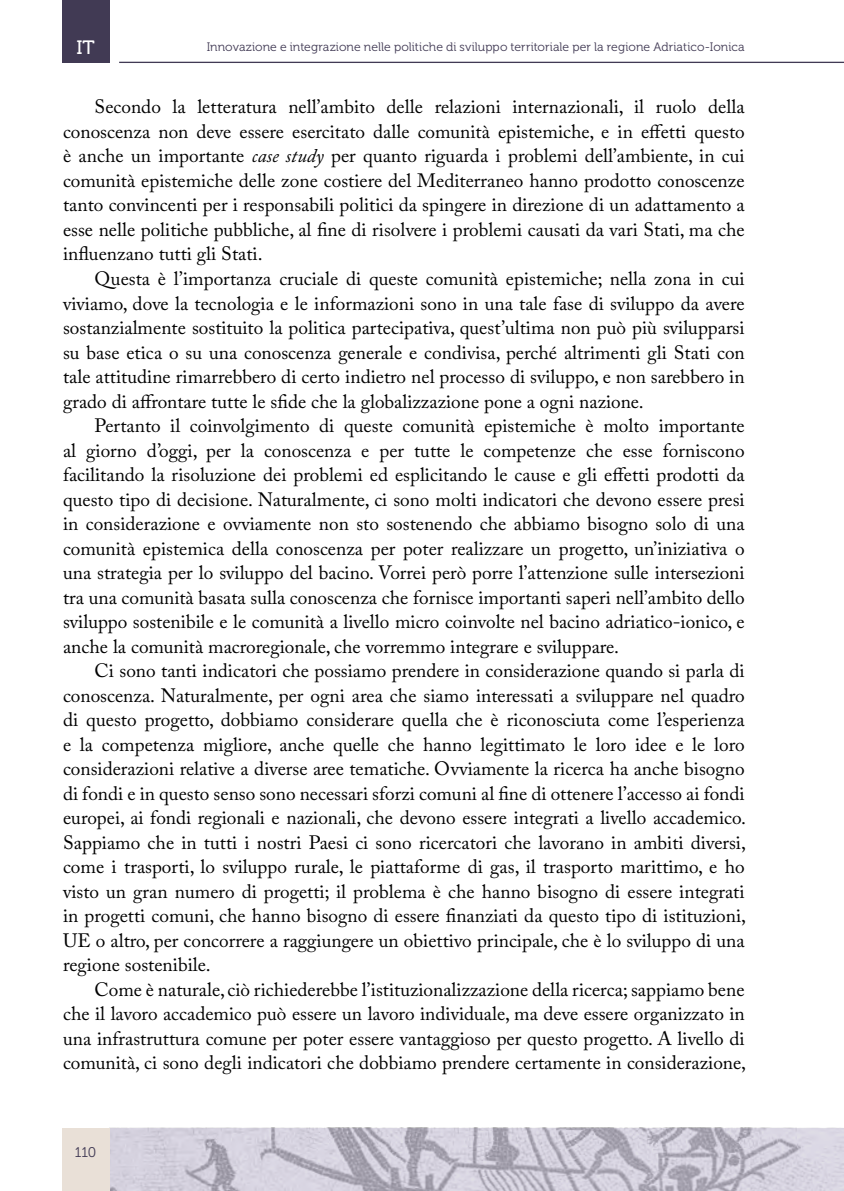
<style>
.page{position:relative;width:844px;height:1191px;background:#fff}
.page>*{position:absolute;margin:0;border:0;box-sizing:border-box;transform-origin:0 0}
.t1{font:19.25px "Adobe Caslon Pro";color:#000}
.t2{font:19.25px "Museo 500";color:#fff}
.t3{font:14px "Museo 300";color:#413a54}
.t4{font:12.25px "Museo 300";letter-spacing:.005em;color:#413a54}
.s1{font-style:italic}
</style>
<div class="page">
<svg style="left:109px;top:1128px;width:734px;height:63px;background:#c7c3d0"></svg>
<div style="left:62px;top:1128px;width:47px;height:63px;background:#e9e0d7"></div>
<hr style="left:119px;top:62px;width:724px;height:1px;background:#413a54">
<div style="left:62px;top:0;width:47px;height:63px;background:#413a54"></div>
<p class="t2" style="left:76px;top:37px;width:20px">IT</p>
<p class="t4" style="left:207px;top:40px;width:539px">Innovazione e integrazione nelle politiche di sviluppo territoriale per la regione Adriatico-Ionica</p>
<p class="t1" style="left:94px;top:95px;width:651px">Secondo la letteratura nell’ambito delle relazioni internazionali, il ruolo della</p>
<p class="t1" style="left:63px;top:120px;width:683px">conoscenza non deve essere esercitato dalle comunità epistemiche, e in effetti questo</p>
<p class="t1" style="left:63px;top:144px;width:683px">è anche un importante <span class="s1">case study</span> per quanto riguarda i problemi dell’ambiente, in cui</p>
<p class="t1" style="left:63px;top:169px;width:683px">comunità epistemiche delle zone costiere del Mediterraneo hanno prodotto conoscenze</p>
<p class="t1" style="left:63px;top:193px;width:683px">tanto convincenti per i responsabili politici da spingere in direzione di un adattamento a</p>
<p class="t1" style="left:63px;top:218px;width:683px">esse nelle politiche pubbliche, al fine di risolvere i problemi causati da vari Stati, ma che</p>
<p class="t1" style="left:63px;top:242px;width:201px">influenzano tutti gli Stati.</p>
<p class="t1" style="left:94px;top:267px;width:651px">Questa è l’importanza cruciale di queste comunità epistemiche; nella zona in cui</p>
<p class="t1" style="left:63px;top:292px;width:683px">viviamo, dove la tecnologia e le informazioni sono in una tale fase di sviluppo da avere</p>
<p class="t1" style="left:63px;top:316px;width:683px">sostanzialmente sostituito la politica partecipativa, quest’ultima non può più svilupparsi</p>
<p class="t1" style="left:63px;top:341px;width:683px">su base etica o su una conoscenza generale e condivisa, perché altrimenti gli Stati con</p>
<p class="t1" style="left:63px;top:365px;width:683px">tale attitudine rimarrebbero di certo indietro nel processo di sviluppo, e non sarebbero in</p>
<p class="t1" style="left:63px;top:390px;width:582px">grado di affrontare tutte le sfide che la globalizzazione pone a ogni nazione.</p>
<p class="t1" style="left:94px;top:414px;width:651px">Pertanto il coinvolgimento di queste comunità epistemiche è molto importante</p>
<p class="t1" style="left:63px;top:439px;width:683px">al giorno d’oggi, per la conoscenza e per tutte le competenze che esse forniscono</p>
<p class="t1" style="left:63px;top:463px;width:683px">facilitando la risoluzione dei problemi ed esplicitando le cause e gli effetti prodotti da</p>
<p class="t1" style="left:63px;top:488px;width:683px">questo tipo di decisione. Naturalmente, ci sono molti indicatori che devono essere presi</p>
<p class="t1" style="left:63px;top:512px;width:683px">in considerazione e ovviamente non sto sostenendo che abbiamo bisogno solo di una</p>
<p class="t1" style="left:63px;top:537px;width:683px">comunità epistemica della conoscenza per poter realizzare un progetto, un’iniziativa o</p>
<p class="t1" style="left:63px;top:561px;width:683px">una strategia per lo sviluppo del bacino. Vorrei però porre l’attenzione sulle intersezioni</p>
<p class="t1" style="left:63px;top:586px;width:683px">tra una comunità basata sulla conoscenza che fornisce importanti saperi nell’ambito dello</p>
<p class="t1" style="left:63px;top:610px;width:683px">sviluppo sostenibile e le comunità a livello micro coinvolte nel bacino adriatico-ionico, e</p>
<p class="t1" style="left:63px;top:635px;width:557px">anche la comunità macroregionale, che vorremmo integrare e sviluppare.</p>
<p class="t1" style="left:94px;top:659px;width:651px">Ci sono tanti indicatori che possiamo prendere in considerazione quando si parla di</p>
<p class="t1" style="left:63px;top:684px;width:683px">conoscenza. Naturalmente, per ogni area che siamo interessati a sviluppare nel quadro</p>
<p class="t1" style="left:63px;top:708px;width:683px">di questo progetto, dobbiamo considerare quella che è riconosciuta come l’esperienza</p>
<p class="t1" style="left:63px;top:733px;width:683px">e la competenza migliore, anche quelle che hanno legittimato le loro idee e le loro</p>
<p class="t1" style="left:63px;top:757px;width:683px">considerazioni relative a diverse aree tematiche. Ovviamente la ricerca ha anche bisogno</p>
<p class="t1" style="left:63px;top:782px;width:683px">di fondi e in questo senso sono necessari sforzi comuni al fine di ottenere l’accesso ai fondi</p>
<p class="t1" style="left:63px;top:806px;width:684px">europei, ai fondi regionali e nazionali, che devono essere integrati a livello accademico.</p>
<p class="t1" style="left:63px;top:831px;width:684px">Sappiamo che in tutti i nostri Paesi ci sono ricercatori che lavorano in ambiti diversi,</p>
<p class="t1" style="left:63px;top:855px;width:683px">come i trasporti, lo sviluppo rurale, le piattaforme di gas, il trasporto marittimo, e ho</p>
<p class="t1" style="left:63px;top:880px;width:682px">visto un gran numero di progetti; il problema è che hanno bisogno di essere integrati</p>
<p class="t1" style="left:63px;top:904px;width:684px">in progetti comuni, che hanno bisogno di essere finanziati da questo tipo di istituzioni,</p>
<p class="t1" style="left:63px;top:929px;width:682px">UE o altro, per concorrere a raggiungere un obiettivo principale, che è lo sviluppo di una</p>
<p class="t1" style="left:63px;top:953px;width:149px">regione sostenibile.</p>
<p class="t1" style="left:94px;top:978px;width:651px">Come è naturale, ciò richiederebbe l’istituzionalizzazione della ricerca; sappiamo bene</p>
<p class="t1" style="left:63px;top:1002px;width:683px">che il lavoro accademico può essere un lavoro individuale, ma deve essere organizzato in</p>
<p class="t1" style="left:63px;top:1027px;width:683px">una infrastruttura comune per poter essere vantaggioso per questo progetto. A livello di</p>
<p class="t1" style="left:63px;top:1051px;width:684px">comunità, ci sono degli indicatori che dobbiamo prendere certamente in considerazione,</p>
<p class="t3" style="left:75px;top:1144px;width:23px">110</p>
</div>
